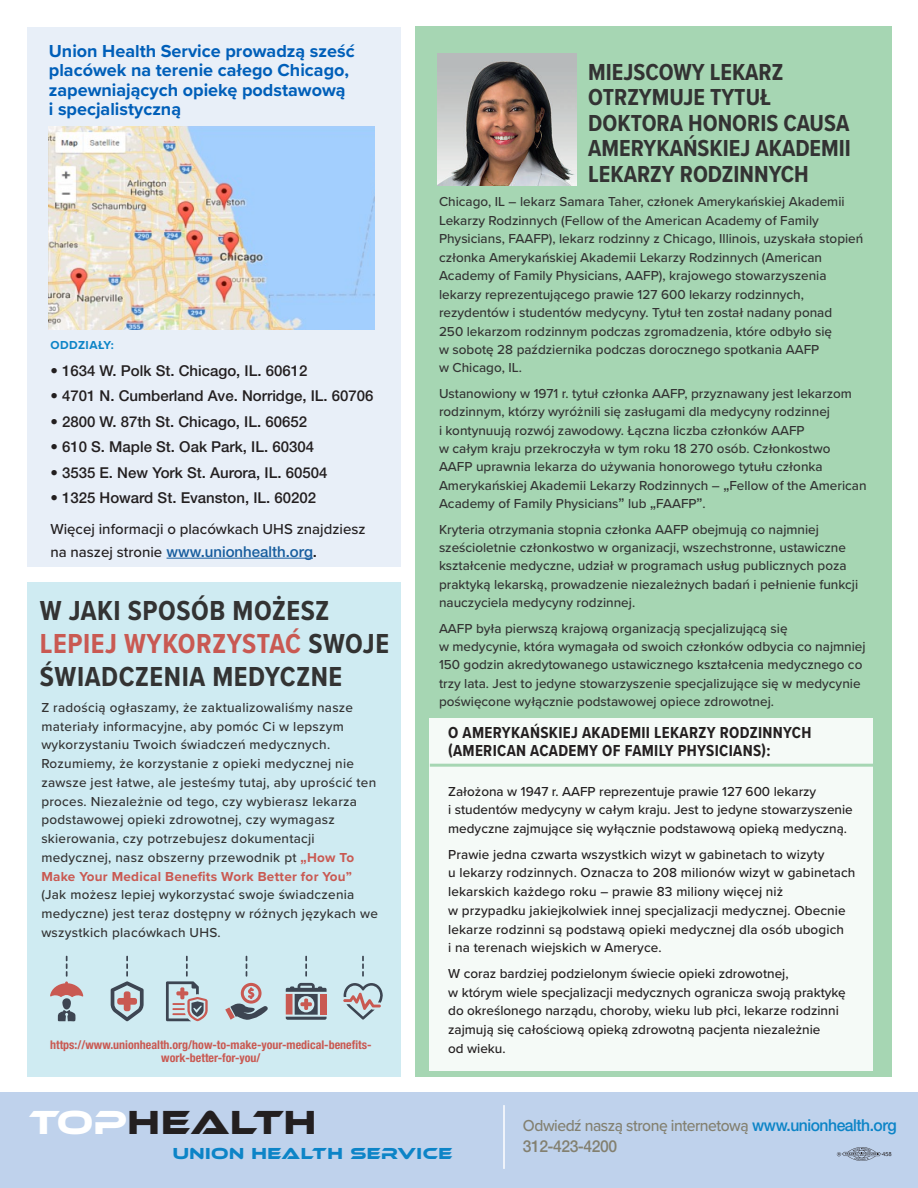
<style>
.page{position:relative;width:918px;height:1188px;background:#fff}
.page>*{position:absolute;margin:0;border:0;box-sizing:border-box;transform-origin:0 0}
.t1{font:34.5px "Ethnocentric Rg";color:#231f20}
.t2{font:700 28.5px/33px "Proxima Nova Cond";letter-spacing:.02em;color:#333}
.t3{font:700 24px/25.5px "Proxima Nova Cond";color:#333}
.t4{font:700 18px/19.5px "Proxima Nova";color:#005fb9}
.t5{font:700 16.5px/18px "Proxima Nova Cond";letter-spacing:.02em;color:#231f20}
.t6{font:500 16.5px "Proxima Nova";letter-spacing:-.03em;color:#838070;scale:.95 1}
.t7{font:16.5px "Ethnocentric Rg";letter-spacing:.03em;color:#0c84c7}
.t8{font:500 16.5px "Helvetica Neue LT Std";letter-spacing:-.03em;color:#838070;scale:.95 1}
.t9{font:500 15px "Helvetica Neue LT Std";color:#231f20}
.t10{font:500 15px/22.5px "Proxima Nova";color:#231f20}
.t11{font:500 13.5px/18.5px "Proxima Nova";color:#333}
.t12{font:500 13.5px/18.8px "Proxima Nova";color:#231f20}
.t13{font:500 13.5px/18.8px "Proxima Nova";letter-spacing:.02em;color:#333}
.t14{font:700 condensed 12px/13.5px "Helvetica Neue LT Std";color:#c95952;text-align:center}
.t15{font:700 12px "Proxima Nova";letter-spacing:.04em;color:#0c84c7}
.s1{font-family:"Helvetica Neue LT Std";color:#175d9e}
.s2{font-family:"Helvetica Neue LT Std"}
.s3{color:#c95952}
.s4{font-family:"Helvetica Neue LT Std";font-weight:700;color:#c95952}
.s5{font-weight:700;color:#c95952}
.s6{color:#323332}
.s7{font-family:"Helvetica Neue"}
.s8{color:#fff}
.s9{font-family:"Helvetica Neue LT Std";color:#0c84c7}
</style>
<div class="page">
<div style="left:27px;top:582px;width:373px;height:495px;background:#cfebf2"></div>
<div style="left:0;top:1092px;width:918px;height:96px;background:#bfd2ec"></div>
<svg style="left:837px;top:1147px;width:54px;height:14px"></svg>
<hr style="left:503px;top:1105px;width:2px;height:64px;background:#fff">
<div style="left:27px;top:27px;width:373px;height:540px;background:#e8eff8"></div>
<hr style="left:167px;top:558px;width:146px;height:1px;background:#175d9e">
<img style="left:49px;top:127px;width:326px;height:202px">
<div style="left:415px;top:27px;width:476px;height:1050px;background:#a6d6b3"></div>
<div style="left:430px;top:718px;width:443px;height:353px;background:#f5faf7"></div>
<hr style="left:430px;top:764px;width:445px;height:3px;background:#a6d6b3">
<img style="left:438px;top:54px;width:139px;height:131px">
<svg style="left:246px;top:956px;width:1px;height:21px"></svg>
<svg style="left:305px;top:956px;width:2px;height:21px"></svg>
<svg style="left:362px;top:956px;width:2px;height:21px"></svg>
<svg style="left:50px;top:956px;width:33px;height:66px"></svg>
<svg style="left:111px;top:956px;width:33px;height:65px"></svg>
<svg style="left:166px;top:956px;width:42px;height:65px"></svg>
<svg style="left:225px;top:983px;width:43px;height:37px"></svg>
<svg style="left:286px;top:983px;width:41px;height:37px"></svg>
<div style="left:320px;top:994px;width:7px;height:21px;background:#c95952"></div>
<svg style="left:343px;top:983px;width:40px;height:37px"></svg>
<p class="t4" style="left:49px;top:40px;width:307px">Union Health Service prowadzą sześć placówek na terenie całego Chicago, zapewniających opiekę podstawową i specjalistyczną</p>
<p class="t15" style="left:50px;top:336px;width:65px">ODDZIAŁY:</p>
<p class="t9" style="left:50px;top:362px;width:259px">• 1634 W. Polk St. Chicago, IL. 60612</p>
<p class="t9" style="left:50px;top:387px;width:325px">• 4701 N. Cumberland Ave. Norridge, IL. 60706</p>
<p class="t9" style="left:50px;top:413px;width:258px">• 2800 W. 87th St. Chicago, IL. 60652</p>
<p class="t9" style="left:50px;top:438px;width:265px">• 610 S. Maple St. Oak Park, IL. 60304</p>
<p class="t9" style="left:50px;top:464px;width:279px">• 3535 E. New York St. Aurora, IL. 60504</p>
<p class="t9" style="left:50px;top:489px;width:267px">• 1325 Howard St. Evanston, IL. 60202</p>
<p class="t10" style="left:50px;top:517px;width:317px">Więcej informacji o placówkach UHS znajdziesz na naszej stronie <span class="s1">www.unionhealth.org</span><span class="s2">.</span></p>
<p class="t2" style="left:40px;top:593px;width:351px">W JAKI SPOSÓB MOŻESZ<br><span class="s3">LEPIEJ WYKORZYSTAĆ</span> SWOJE<br>ŚWIADCZENIA MEDYCZNE</p>
<p class="t13" style="left:41px;top:698px;width:338px">Z radością ogłaszamy, że zaktualizowaliśmy nasze materiały informacyjne, aby pomóc Ci w lepszym wykorzystaniu Twoich świadczeń medycznych.<br>Rozumiemy, że korzystanie z opieki medycznej nie zawsze jest łatwe, ale jesteśmy tutaj, aby uprościć ten proces. Niezależnie od tego, czy wybierasz lekarza podstawowej opieki zdrowotnej, czy wymagasz skierowania, czy potrzebujesz dokumentacji medycznej, nasz obszerny przewodnik pt <span class="s4">„</span><span class="s5">How To Make Your Medical Benefits Work Better for You” </span><span class="s6">(Jak możesz lepiej wykorzystać swoje świadczenia medyczne)</span> jest teraz dostępny w różnych językach we wszystkich placówkach UHS.</p>
<p class="t14" style="left:50px;top:1037px;width:323px">https://www.unionhealth.org/how-to-make-your-medical-benefits&shy;work-better-for-you/</p>
<p class="t3" style="left:588px;top:58px;width:264px">MIEJSCOWY LEKARZ<br>OTRZYMUJE TYTUŁ<br>DOKTORA HONORIS CAUSA<br>AMERYKAŃSKIEJ AKADEMII<br>LEKARZY RODZINNYCH</p>
<p class="t11" style="left:439px;top:192px;width:426px">Chicago, IL – lekarz Samara Taher, członek Amerykańskiej Akademii Lekarzy Rodzinnych (Fellow of the American Academy of Family Physicians, FAAFP), lekarz rodzinny z Chicago, Illinois, uzyskała stopień członka Amerykańskiej Akademii Lekarzy Rodzinnych (American Academy of Family Physicians, AAFP), krajowego stowarzyszenia lekarzy reprezentującego prawie 127 600 lekarzy rodzinnych, rezydentów i studentów medycyny. Tytuł ten został nadany ponad<br>250 lekarzom rodzinnym podczas zgromadzenia, które odbyło się<br>w sobotę 28 października podczas dorocznego spotkania AAFP<br>w Chicago, IL.</p>
<p class="t11" style="left:439px;top:383px;width:429px">Ustanowiony w 1971 r. tytuł członka AAFP, przyznawany jest lekarzom rodzinnym, którzy wyróżnili się zasługami dla medycyny rodzinnej<br>i kontynuują rozwój zawodowy. Łączna liczba członków AAFP<br>w całym kraju przekroczyła w tym roku 18 270 osób. Członkostwo AAFP uprawnia lekarza do używania honorowego tytułu członka Amerykańskiej Akademii Lekarzy Rodzinnych – <span class="s7">„</span>Fellow of the American Academy of Family Physicians<span class="s7">”</span> lub <span class="s7">„</span>FAAFP<span class="s7">”</span>.</p>
<p class="t11" style="left:439px;top:519px;width:421px">Kryteria otrzymania stopnia członka AAFP obejmują co najmniej sześcioletnie członkostwo w organizacji, wszechstronne, ustawiczne kształcenie medyczne, udział w programach usług publicznych poza praktyką lekarską, prowadzenie niezależnych badań i pełnienie funkcji nauczyciela medycyny rodzinnej.</p>
<p class="t11" style="left:439px;top:618px;width:428px">AAFP była pierwszą krajową organizacją specjalizującą się<br>w medycynie, która wymagała od swoich członków odbycia co najmniej 150 godzin akredytowanego ustawicznego kształcenia medycznego co trzy lata. Jest to jedyne stowarzyszenie specjalizujące się w medycynie poświęcone wyłącznie podstawowej opiece zdrowotnej.</p>
<p class="t5" style="left:448px;top:723px;width:365px">O AMERYKAŃSKIEJ AKADEMII LEKARZY RODZINNYCH (AMERICAN ACADEMY OF FAMILY PHYSICIANS):</p>
<p class="t12" style="left:448px;top:781px;width:406px">Założona w 1947 r. AAFP reprezentuje prawie 127 600 lekarzy<br>i studentów medycyny w całym kraju. Jest to jedyne stowarzyszenie medyczne zajmujące się wyłącznie podstawową opieką medyczną.</p>
<p class="t12" style="left:448px;top:844px;width:409px">Prawie jedna czwarta wszystkich wizyt w gabinetach to wizyty<br>u lekarzy rodzinnych. Oznacza to 208 milionów wizyt w gabinetach lekarskich każdego roku – prawie 83 miliony więcej niż<br>w przypadku jakiejkolwiek innej specjalizacji medycznej. Obecnie lekarze rodzinni są podstawą opieki medycznej dla osób ubogich<br>i na terenach wiejskich w Ameryce.</p>
<p class="t12" style="left:448px;top:963px;width:399px">W coraz bardziej podzielonym świecie opieki zdrowotnej,<br>w którym wiele specjalizacji medycznych ogranicza swoją praktykę do określonego narządu, choroby, wieku lub płci, lekarze rodzinni zajmują się całościową opieką zdrowotną pacjenta niezależnie<br>od wieku.</p>
<p class="t1" style="left:29px;top:1102px;width:289px"><span class="s8">TOP</span>HEALTH</p>
<p class="t7" style="left:173px;top:1143px;width:281px">UNION HEALTH SERVICE</p>
<p class="t6" style="left:523px;top:1113px;width:395px">Odwiedź naszą stronę internetową <span class="s9">www.unionhealth.org</span></p>
<p class="t8" style="left:523px;top:1136px;width:101px">312-423-4200</p>
</div>
